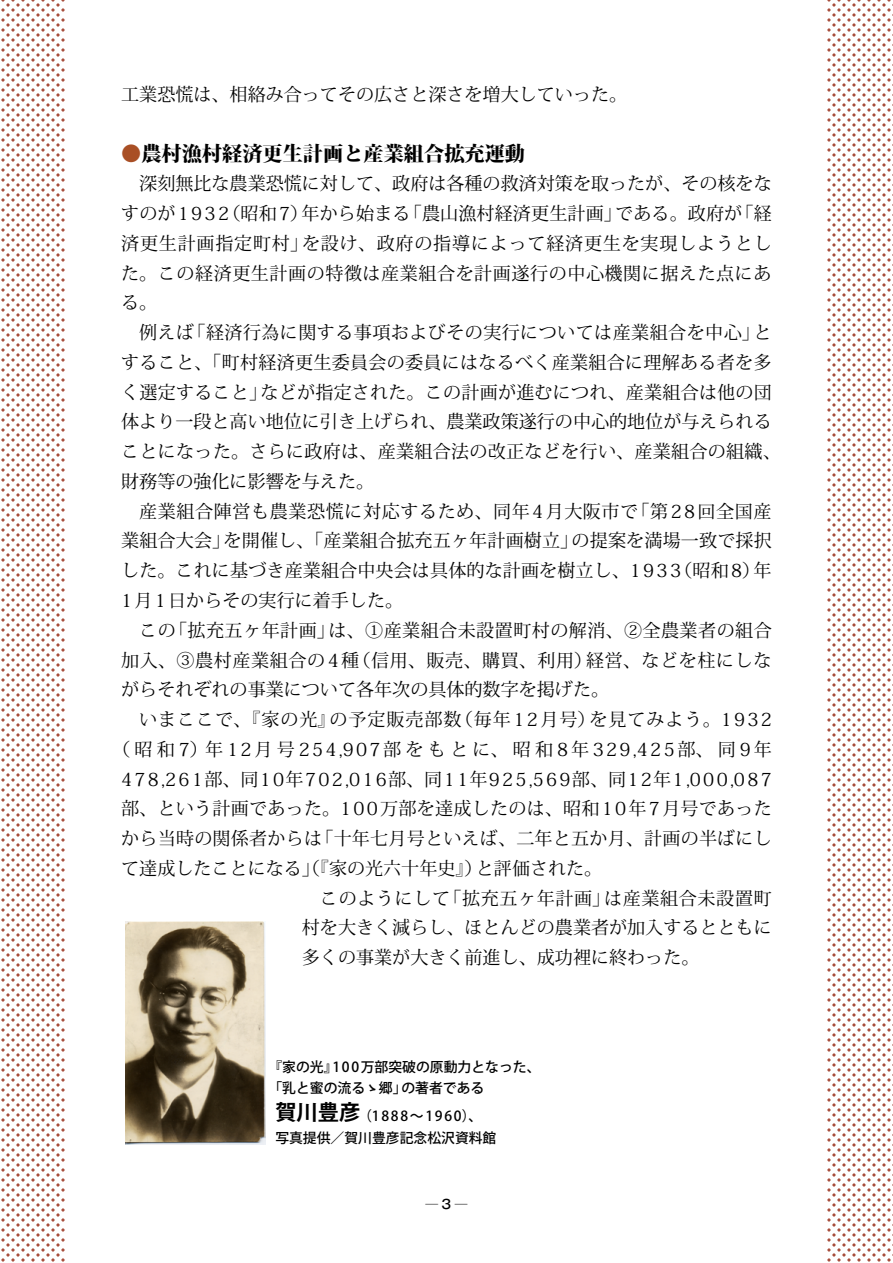
<style>
.page{position:relative;width:893px;height:1263px;background:#fff}
.page>*{position:absolute;margin:0;border:0;box-sizing:border-box;transform-origin:0 0}
.t1{font:800 20.25px "Koz Min Pro";color:#000}
.t2{font:18px/29.7px "Koz Min Pro";letter-spacing:.015em;color:#000;text-align:justify}
.t3{font:18px "Koz Min Pro";letter-spacing:.125em;color:#000}
.t4{font:18px "Koz Min Pro";letter-spacing:.155em;color:#000}
.t5{font:18px "Koz Min Pro";letter-spacing:.05em;color:#000}
.t6{font:18px "Koz Min Pro";letter-spacing:.035em;color:#000}
.t7{font:500 13.8px/20.7px "Koz Go Pro";color:#000}
.t8{font:500 12.75px "Gothic MB101 Pro";color:#000}
.s1{color:#a94f25}
.s2{font-weight:700;font-size:21.3px}
</style>
<div class="page">
<svg style="left:1px;top:0;width:64px;height:1262px"></svg>
<svg style="left:827px;top:0;width:66px;height:1262px"></svg>
<img style="left:126px;top:922px;width:140px;height:223px">
<p class="t2" style="left:121px;top:79px;width:507px">工業恐慌は、相絡み合ってその広さと深さを増大していった。</p>
<p class="t1" style="left:121px;top:139px;width:405px"><span class="s1">●</span>農村漁村経済更生計画と産業組合拡充運動</p>
<p class="t2" style="left:121px;top:168px;width:652px;text-indent:18px">深刻無比な農業恐慌に対して、政府は各種の救済対策を取ったが、その核をなすのが1932（昭和7）年から始まる「農山漁村経済更生計画」である。政府が「経済更生計画指定町村」を設け、政府の指導によって経済更生を実現しようとした。この経済更生計画の特徴は産業組合を計画遂行の中心機関に据えた点にある。</p>
<p class="t2" style="left:121px;top:317px;width:661px;text-align:left;text-indent:18px">例えば「経済行為に関する事項およびその実行については産業組合を中心」とすること、「町村経済更生委員会の委員にはなるべく産業組合に理解ある者を多く選定すること」などが指定された。この計画が進むにつれ、産業組合は他の団体より一段と高い地位に引き上げられ、農業政策遂行の中心的地位が与えられることになった。さらに政府は、産業組合法の改正などを行い、産業組合の組織、財務等の強化に影響を与えた。</p>
<p class="t2" style="left:121px;top:496px;width:652px;text-indent:18px">産業組合陣営も農業恐慌に対応するため、同年4月大阪市で「第28回全国産業組合大会」を開催し、「産業組合拡充五ヶ年計画樹立」の提案を満場一致で採択した。これに基づき産業組合中央会は具体的な計画を樹立し、1933（昭和8）年1月1日からその実行に着手した。</p>
<p class="t2" style="left:121px;top:615px;width:652px;text-indent:18px">この「拡充五ヶ年計画」は、①産業組合未設置町村の解消、②全農業者の組合加入、③農村産業組合の4種（信用、販売、購買、利用）経営、などを柱にしながらそれぞれの事業について各年次の具体的数字を掲げた。</p>
<p class="t5" style="left:139px;top:707px;width:634px">いまここで、『家の光』の予定販売部数（毎年12月号）を見てみよう。1932</p>
<p class="t4" style="left:112px;top:736px;width:661px">（昭和7）年12月号254,907部をもとに、昭和8年329,425部、同9年</p>
<p class="t3" style="left:121px;top:766px;width:652px">478,261部、同10年702,016部、同11年925,569部、同12年1,000,087</p>
<p class="t2" style="left:121px;top:793px;width:652px">部、という計画であった。100万部を達成したのは、昭和10年7月号であった</p>
<p class="t2" style="left:121px;top:823px;width:652px">から当時の関係者からは「十年七月号といえば、二年と五か月、計画の半ばにし</p>
<p class="t2" style="left:121px;top:853px;width:483px">て達成したことになる」（『家の光六十年史』）と評価された。</p>
<p class="t6" style="left:320px;top:885px;width:453px">このようにして「拡充五ヶ年計画」は産業組合未設置町</p>
<p class="t2" style="left:302px;top:912px;width:471px">村を大きく減らし、ほとんどの農業者が加入するとともに</p>
<p class="t2" style="left:302px;top:942px;width:399px">多くの事業が大きく前進し、成功裡に終わった。</p>
<p class="t7" style="left:268px;top:1057px;width:274px">『家の光』1 0 0 万部突破の原動力となった、「乳と蜜の流るゝ郷」の著者である</p>
<p class="t7" style="left:275px;top:1105px;width:223px;line-height:22.4px"><span class="s2">賀川豊彦</span> （1888～1960）、写真提供／賀川豊彦記念松沢資料館</p>
<p class="t8" style="left:425px;top:1194px;width:43px">─3─</p>
</div>
